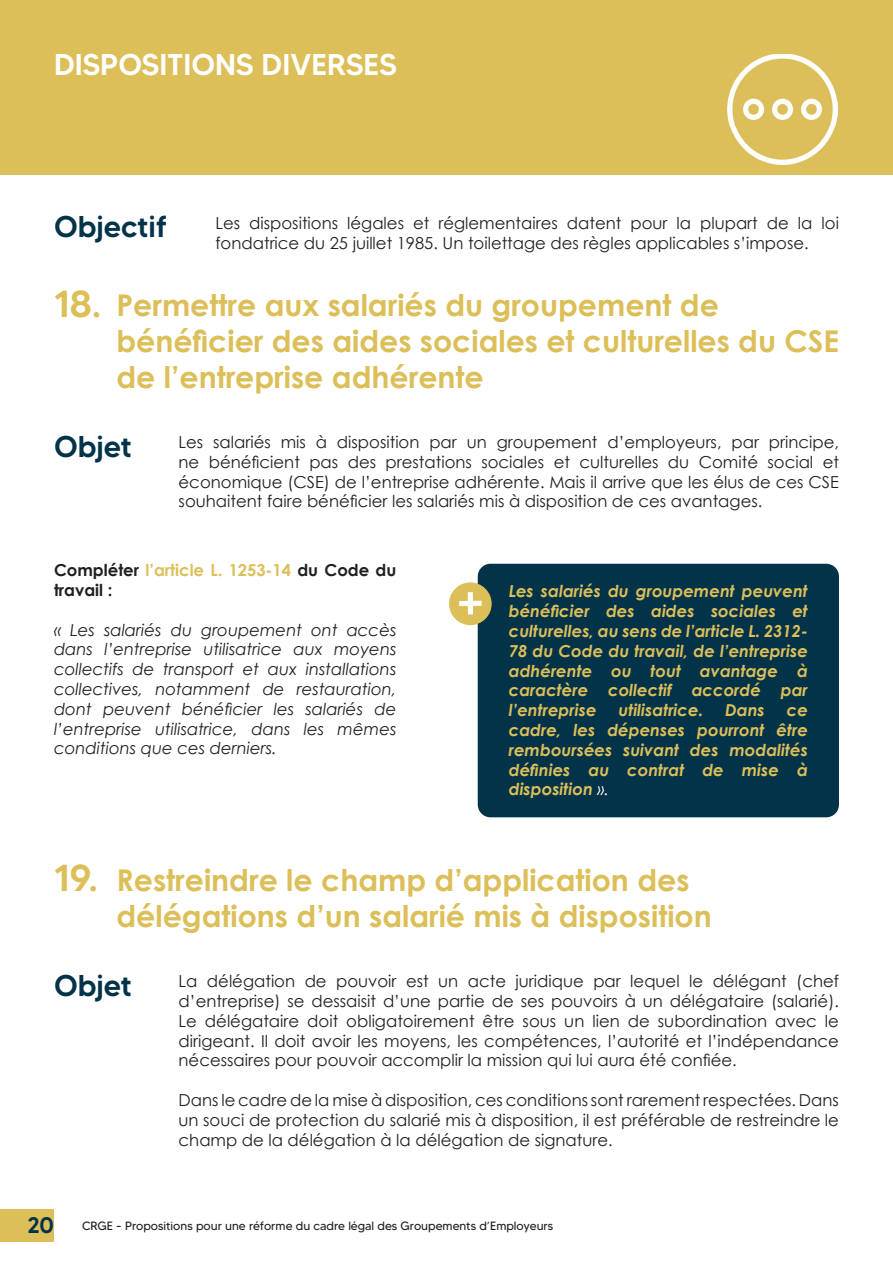
<style>
.page{position:relative;width:893px;height:1263px;background:#fff}
.page>*{position:absolute;margin:0;border:0;box-sizing:border-box;transform-origin:0 0}
.t1{font:57px "MADETOMMY";color:#fff}
.t2{font:500 37.5px "MADETOMMY";color:#dcbf59}
.t3{font:700 30px/36px "Century Gothic";color:#dcbf59}
.t4{font:500 30px "MADETOMMY";color:#fff}
.t5{font:500 30px "MADETOMMY";color:#033349}
.t6{font:500 22.5px "MADETOMMY";color:#033349}
.t7{font:16.5px/19.8px "Century Gothic";color:#231f20;text-align:justify}
.t8{font:italic 700 16.5px/19.8px "Century Gothic";color:#dcbf59;text-align:justify}
.t9{font:italic 16.5px/19.8px "Century Gothic";color:#231f20;text-align:justify}
.t10{font:700 16.5px/19.8px "Century Gothic";color:#231f20}
.t11{font:12px "MADETOMMY";color:#231f20}
.s1{color:#dcbf59}
.s2{font-weight:400;color:#fff}
</style>
<div class="page">
<div style="left:478px;top:564px;width:361px;height:253px;background:#033349;border-radius:13px"></div>
<div style="left:0;top:0;width:893px;height:175px;background:#dcbf59"></div>
<img style="left:727px;top:54px;width:111px;height:110px">
<div style="left:449px;top:582px;width:43px;height:43px;background:#dcbf59;border-radius:50%"></div>
<div style="left:0;top:1209px;width:54px;height:33px;background:#dcbf59"></div>
<h3 class="t4" style="left:54px;top:46px;width:344px">DISPOSITIONS DIVERSES</h3>
<h3 class="t5" style="left:54px;top:208px;width:114px">Objectif</h3>
<p class="t7" style="left:215px;top:213px;width:625px">Les dispositions légales et réglementaires datent pour la plupart de la loi fondatrice du 25 juillet 1985. Un toilettage des règles applicables s’impose.</p>
<h2 class="t2" style="left:54px;top:281px;width:49px">18.</h2>
<h3 class="t3" style="left:117px;top:286px;width:724px">Permettre aux salariés du groupement de bénéficier des aides sociales et culturelles du CSE de l’entreprise adhérente</h3>
<h3 class="t5" style="left:54px;top:427px;width:80px">Objet</h3>
<p class="t7" style="left:179px;top:432px;width:662px">Les salariés mis à disposition par un groupement d’employeurs, par principe, ne bénéficient pas des prestations sociales et culturelles du Comité social et économique (CSE) de l’entreprise adhérente. Mais il arrive que les élus de ces CSE souhaitent faire bénéficier les salariés mis à disposition de ces avantages.</p>
<p class="t10" style="left:54px;top:559px;width:344px">Compléter <span class="s1">l’article L. 1253-14</span> du Code du travail :</p>
<p class="t9" style="left:54px;top:619px;width:344px">« Les salariés du groupement ont accès dans l’entreprise utilisatrice aux moyens collectifs de transport et aux installations collectives, notamment de restauration, dont peuvent bénéficier les salariés de l’entreprise utilisatrice, dans les mêmes conditions que ces derniers.</p>
<h1 class="t1" style="left:455px;top:565px;width:32px">+</h1>
<p class="t8" style="left:509px;top:581px;width:301px">Les salariés du groupement peuvent bénéficier des aides sociales et culturelles, au sens de l’article L. 2312- 78 du Code du travail, de l’entreprise adhérente ou tout avantage à caractère collectif accordé par l’entreprise</p>
<p class="t8" style="left:618px;top:699px;width:86px">utilisatrice.</p>
<p class="t8" style="left:725px;top:699px;width:41px">Dans</p>
<p class="t8" style="left:509px;top:699px;width:301px;text-indent:278px">ce cadre, les dépenses pourront être remboursées suivant des modalités définies au contrat de mise à disposition <span class="s2">».</span></p>
<h2 class="t2" style="left:54px;top:854px;width:45px">19.</h2>
<h3 class="t3" style="left:117px;top:861px;width:597px">Restreindre le champ d’application des délégations d’un salarié mis à disposition</h3>
<h3 class="t5" style="left:54px;top:967px;width:80px">Objet</h3>
<p class="t7" style="left:179px;top:971px;width:662px">La délégation de pouvoir est un acte juridique par lequel le délégant (chef d’entreprise) se dessaisit d’une partie de ses pouvoirs à un délégataire (salarié).<br>Le délégataire doit obligatoirement être sous un lien de subordination avec le dirigeant. Il doit avoir les moyens, les compétences, l’autorité et l’indépendance nécessaires pour pouvoir accomplir la mission qui lui aura été confiée.</p>
<p class="t7" style="left:179px;top:1090px;width:662px">Dans le cadre de la mise à disposition, ces conditions sont rarement respectées. Dans un souci de protection du salarié mis à disposition, il est préférable de restreindre le champ de la délégation à la délégation de signature.</p>
<h3 class="t6" style="left:27px;top:1211px;width:28px">20</h3>
<p class="t11" style="left:82px;top:1218px;width:473px">CRGE - Propositions pour une réforme du cadre légal des Groupements d’Employeurs</p>
</div>
